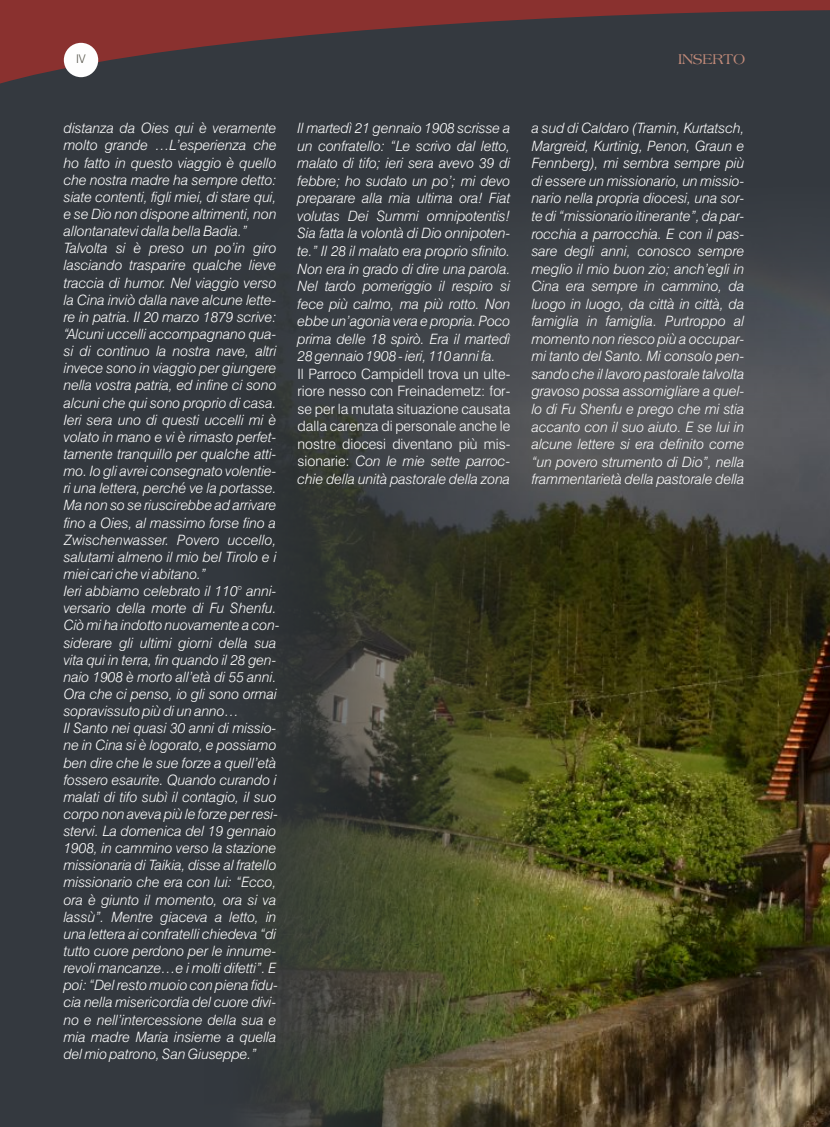
<style>
.page{position:relative;width:830px;height:1127px;background:#fff}
.page>*{position:absolute;margin:0;border:0;box-sizing:border-box;transform-origin:0 0}
.t1{font:15px "Americana BT";letter-spacing:-.015em;color:#c08a79}
.t2{font:italic 300 14.25px/17.1px "Swiss 721 BT";color:#fefefe;text-align:justify}
.t3{font:300 14.25px/17.5px "Swiss 721 BT";color:#fefefe;text-align:justify}
.t4{font:300 12px "Swiss 721 BT";color:#5b5a50}
.s1{font-style:italic}
</style>
<div class="page">
<div style="left:0;top:0;width:829px;height:1127px;background:#34393f"></div>
<img style="left:254px;top:235px;width:575px;height:892px">
<svg style="left:0;top:0;width:829px;height:84px"></svg>
<div style="left:64px;top:43px;width:34px;height:34px;background:#fefefe;border-radius:50%"></div>
<p class="t4" style="left:76px;top:54px;width:11px">IV</p>
<p class="t1" style="left:677px;top:52px;width:69px">INSERTO</p>
<p class="t2" style="left:64px;top:121px;width:217px;text-align:left">distanza da Oies qui è veramente molto grande …L’esperienza che ho fatto in questo viaggio è quello che nostra madre ha sempre detto: siate contenti, figli miei, di stare qui, e se Dio non dispone altrimenti, non allontanatevi dalla bella Badia.” Talvolta si è preso un po’in giro lasciando trasparire qualche lieve traccia di humor. Nel viaggio verso la Cina inviò dalla nave alcune lette&shy;re in patria. Il 20 marzo 1879 scrive: “Alcuni uccelli accompagnano qua&shy;si di continuo la nostra nave, altri invece sono in viaggio per giungere nella vostra patria, ed infine ci sono alcuni che qui sono proprio di casa.<br>Ieri sera uno di questi uccelli mi è volato in mano e vi è rimasto perfet&shy;tamente tranquillo per qualche atti&shy;mo. Io gli avrei consegnato volentie&shy;ri una lettera, perché ve la portasse.<br>Ma non so se riuscirebbe ad arrivare fino a Oies, al massimo forse fino a Zwischenwasser. Povero uccello, salutami almeno il mio bel Tirolo e i miei cari che vi abitano.”<br>Ieri abbiamo celebrato il 110° anni&shy;versario della morte di Fu Shenfu.<br>Ciò mi ha indotto nuovamente a con&shy;siderare gli ultimi giorni della sua vita qui in terra, fin quando il 28 gen&shy;naio 1908 è morto all’età di 55 anni.<br>Ora che ci penso, io gli sono ormai sopravissuto più di un anno…<br>Il Santo nei quasi 30 anni di missio&shy;ne in Cina si è logorato, e possiamo ben dire che le sue forze a quell’età fossero esaurite. Quando curando i malati di tifo subì il contagio, il suo corpo non aveva più le forze per resi&shy;stervi. La domenica del 19 gennaio 1908, in cammino verso la stazione missionaria di Taikia, disse al fratello missionario che era con lui: “Ecco, ora è giunto il momento, ora si va lassù”. Mentre giaceva a letto, in una lettera ai confratelli chiedeva “di tutto cuore perdono per le innume&shy;revoli mancanze…e i molti difetti”. E poi: “Del resto muoio con piena fidu&shy;cia nella misericordia del cuore divi&shy;no e nell’intercessione della sua e mia madre Maria insieme a quella del mio patrono, San Giuseppe.”</p>
<p class="t2" style="left:297px;top:121px;width:214px;line-height:17.5px">Il martedì 21 gennaio 1908 scrisse a un confratello: “Le scrivo dal letto, malato di tifo; ieri sera avevo 39 di febbre; ho sudato un po’; mi devo preparare alla mia ultima ora! Fiat volutas Dei Summi omnipotentis!<br>Sia fatta la volontà di Dio onnipoten&shy;te.” Il 28 il malato era proprio sfinito.<br>Non era in grado di dire una parola.<br>Nel tardo pomeriggio il respiro si fece più calmo, ma più rotto. Non ebbe un’agonia vera e propria. Poco prima delle 18 spirò. Era il martedì 28 gennaio 1908 - ieri, 110 anni fa.</p>
<p class="t3" style="left:297px;top:366px;width:214px">Il Parroco Campidell trova un ulte&shy;riore nesso con Freinademetz: for&shy;se per la mutata situazione causata dalla carenza di personale anche le nostre diocesi diventano più mis&shy;sionarie: <span class="s1">Con le mie sette parroc&shy;chie della unità pastorale della zona</span></p>
<p class="t2" style="left:531px;top:121px;width:214px;line-height:17.5px">a sud di Caldaro (Tramin, Kurtatsch, Margreid, Kurtinig, Penon, Graun e Fennberg), mi sembra sempre più di essere un missionario, un missio&shy;nario nella propria diocesi, una sor&shy;te di “missionario itinerante”, da par&shy;rocchia a parrocchia. E con il pas&shy;sare degli anni, conosco sempre meglio il mio buon zio; anch’egli in Cina era sempre in cammino, da luogo in luogo, da città in città, da famiglia in famiglia. Purtroppo al momento non riesco più a occupar&shy;mi tanto del Santo. Mi consolo pen&shy;sando che il lavoro pastorale talvolta gravoso possa assomigliare a quel&shy;lo di Fu Shenfu e prego che mi stia accanto con il suo aiuto. E se lui in alcune lettere si era definito come “un povero strumento di Dio”, nella frammentarietà della pastorale della</p>
</div>
